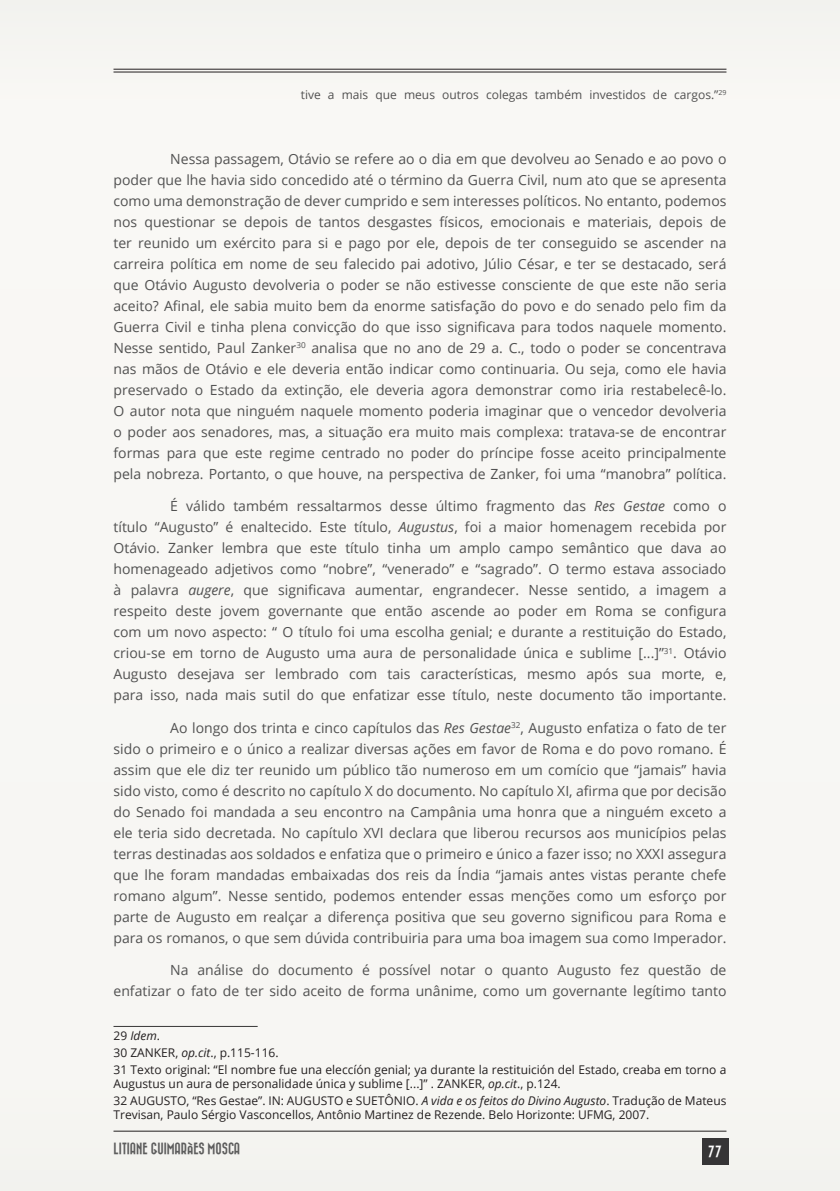
<style>
.page{position:relative;width:840px;height:1191px;background:#fff}
.page>*{position:absolute;margin:0;border:0;box-sizing:border-box;transform-origin:0 0}
.TEXTO{font:14px/21px "Open Sans";color:#515151;text-align:justify}
.t1{font:12px/14px "Open Sans";color:#231f20}
.t2{font:12px "Open Sans";color:#515151}
.t3{font:12px "Bazar";color:#5d5d5d}
.t4{font:italic 12px "Open Sans";color:#231f20}
.t5{font:12px "Bazar";color:#fff}
.s1{font-style:italic}
.s2{font-style:normal}
</style>
<div class="page">
<div style="left:0;top:0;width:839px;height:1190px;background:#f8f7f4"></div>
<hr style="left:113px;top:69px;width:613px;height:1px;background:#231f20">
<hr style="left:113px;top:72px;width:613px;height:1px;background:#231f20">
<hr style="left:113px;top:1130px;width:613px;height:1px;background:#231f20">
<div style="left:701px;top:1138px;width:27px;height:27px;background:#363536"></div>
<hr style="left:113px;top:1026px;width:144px;height:1px;background:#363536">
<p class="t2" style="left:300px;top:86px;width:427px">tive a mais que meus outros colegas também investidos de cargos.”<sup>29</sup></p>
<p class="TEXTO" style="left:113px;top:148px;width:614px;text-indent:57px">Nessa passagem, Otávio se refere ao o dia em que devolveu ao Senado e ao povo o poder que lhe havia sido concedido até o término da Guerra Civil, num ato que se apresenta como uma demonstração de dever cumprido e sem interesses políticos. No entanto, podemos nos questionar se depois de tantos desgastes físicos, emocionais e materiais, depois de ter reunido um exército para si e pago por ele, depois de ter conseguido se ascender na carreira política em nome de seu falecido pai adotivo, Júlio César, e ter se destacado, será que Otávio Augusto devolveria o poder se não estivesse consciente de que este não seria aceito? Afinal, ele sabia muito bem da enorme satisfação do povo e do senado pelo fim da Guerra Civil e tinha plena convicção do que isso significava para todos naquele momento.<br>Nesse sentido, Paul Zanker<sup>30</sup> analisa que no ano de 29 a. C., todo o poder se concentrava nas mãos de Otávio e ele deveria então indicar como continuaria. Ou seja, como ele havia preservado o Estado da extinção, ele deveria agora demonstrar como iria restabelecê-lo.<br>O autor nota que ninguém naquele momento poderia imaginar que o vencedor devolveria o poder aos senadores, mas, a situação era muito mais complexa: tratava-se de encontrar formas para que este regime centrado no poder do príncipe fosse aceito principalmente pela nobreza. Portanto, o que houve, na perspectiva de Zanker, foi uma “manobra” política.</p>
<p class="TEXTO" style="left:113px;top:495px;width:614px;text-indent:57px">É válido também ressaltarmos desse último fragmento das <span class="s1">Res Gestae</span> como o título “Augusto” é enaltecido. Este título, <span class="s1">Augustus</span>, foi a maior homenagem recebida por Otávio. Zanker lembra que este título tinha um amplo campo semântico que dava ao homenageado adjetivos como “nobre”, “venerado” e “sagrado”. O termo estava associado à palavra <span class="s1">augere</span>, que significava aumentar, engrandecer. Nesse sentido, a imagem a respeito deste jovem governante que então ascende ao poder em Roma se configura com um novo aspecto: “ O título foi uma escolha genial; e durante a restituição do Estado, criou-se em torno de Augusto uma aura de personalidade única e sublime [...]”<sup>31</sup>. Otávio Augusto desejava ser lembrado com tais características, mesmo após sua morte, e, para isso, nada mais sutil do que enfatizar esse título, neste documento tão importante.</p>
<p class="TEXTO" style="left:113px;top:716px;width:614px;text-indent:57px">Ao longo dos trinta e cinco capítulos das <span class="s1">Res Gestae</span><sup>32</sup>, Augusto enfatiza o fato de ter sido o primeiro e o único a realizar diversas ações em favor de Roma e do povo romano. É assim que ele diz ter reunido um público tão numeroso em um comício que “jamais” havia sido visto, como é descrito no capítulo X do documento. No capítulo XI, afirma que por decisão do Senado foi mandada a seu encontro na Campânia uma honra que a ninguém exceto a ele teria sido decretada. No capítulo XVI declara que liberou recursos aos municípios pelas terras destinadas aos soldados e enfatiza que o primeiro e único a fazer isso; no XXXI assegura que lhe foram mandadas embaixadas dos reis da Índia “jamais antes vistas perante chefe romano algum”. Nesse sentido, podemos entender essas menções como um esforço por parte de Augusto em realçar a diferença positiva que seu governo significou para Roma e para os romanos, o que sem dúvida contribuiria para uma boa imagem sua como Imperador.</p>
<p class="TEXTO" style="left:113px;top:959px;width:614px;text-align:right">Na análise do documento é possível notar o quanto Augusto fez questão de enfatizar o fato de ter sido aceito de forma unânime, como um governante legítimo tanto</p>
<p class="t4" style="left:113px;top:1027px;width:48px"><span class="s2">29</span> Idem<span class="s2">.</span></p>
<p class="t1" style="left:113px;top:1045px;width:166px">30 ZANKER, <span class="s1">op.cit</span>., p.115-116.</p>
<p class="t1" style="left:113px;top:1062px;width:614px">31 Texto original: “El nombre fue una eleccíón genial; ya durante la restituición del Estado, creaba em torno a<br>Augustus un aura de personalidade única y sublime [...]” . ZANKER, <span class="s1">op.cit</span>., p.124.</p>
<p class="t1" style="left:113px;top:1093px;width:614px">32 AUGUSTO, “Res Gestae”. IN: AUGUSTO e SUETÔNIO. <span class="s1">A vida e os feitos do Divino Augusto</span>. Tradução de Mateus<br>Trevisan, Paulo Sérgio Vasconcellos, Antônio Martinez de Rezende. Belo Horizonte: UFMG, 2007.</p>
<p class="t3" style="left:113px;top:1142px;width:128px">LITIANE GUIMARÃES MOSCA</p>
<p class="t5" style="left:707px;top:1145px;width:15px">77</p>
</div>
